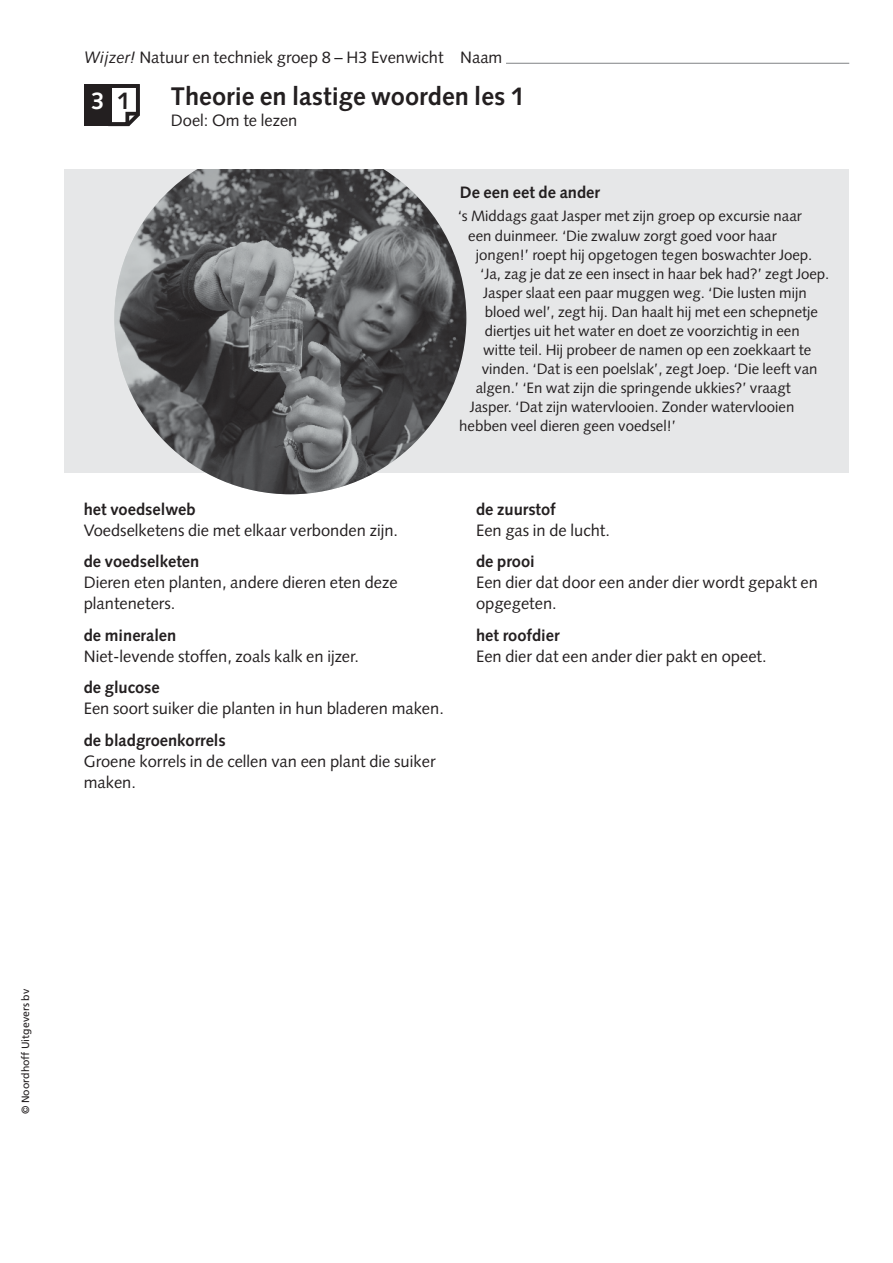
<style>
.page{position:relative;width:893px;height:1263px;background:#fff}
.page>*{position:absolute;margin:0;border:0;box-sizing:border-box;transform-origin:0 0}
.t1{font:700 25.5px "Syntax LT Std";color:#231f20}
.t2{font:700 24px "Syntax LT Std";color:#fff}
.t3{font:16.5px/21px "Syntax LT Std";color:#231f20}
.t4{font:700 16.5px "Syntax LT Std";color:#231f20}
.t5{font:15px "Syntax LT Std";color:#231f20}
.t6{font:10.5px "Frutiger LT Std";color:#231f20}
.s1{font-style:italic}
.s2{color:#231f20}
</style>
<div class="page">
<hr style="left:506px;top:63px;width:343px;height:1px;background:#808285">
<div style="left:65px;top:169px;width:784px;height:304px;background:#e6e7e8"></div>
<img style="left:114px;top:169px;width:352px;height:325px">
<div style="left:84px;top:84px;width:28px;height:42px;background:#231f20"></div>
<svg style="left:108px;top:84px;width:32px;height:43px"></svg>
<p class="t3" style="left:84px;top:48px;width:420px"><span class="s1">Wijzer!</span> Natuur en techniek groep 8 – H3 Evenwicht Naam</p>
<h1 class="t1" style="left:171px;top:85px;width:355px">Theorie en lastige woorden les 1</h1>
<p class="t3" style="left:171px;top:111px;width:128px">Doel: Om te lezen</p>
<h2 class="t2" style="left:91px;top:90px;width:41px">3 <span class="s2">1</span></h2>
<p class="t4" style="left:460px;top:185px;width:142px">De een eet de ander</p>
<p class="t5" style="left:458px;top:210px;width:346px">‘s Middags gaat Jasper met zijn groep op excursie naar</p>
<p class="t5" style="left:468px;top:229px;width:310px">een duinmeer. ‘Die zwaluw zorgt goed voor haar</p>
<p class="t5" style="left:476px;top:248px;width:338px">jongen!’ roept hij opgetogen tegen boswachter Joep.</p>
<p class="t5" style="left:480px;top:267px;width:351px">‘Ja, zag je dat ze een insect in haar bek had?’ zegt Joep.</p>
<p class="t5" style="left:483px;top:286px;width:325px">Jasper slaat een paar muggen weg. ‘Die lusten mijn</p>
<p class="t5" style="left:485px;top:305px;width:335px">bloed wel’, zegt hij. Dan haalt hij met een schepnetje</p>
<p class="t5" style="left:485px;top:324px;width:316px">diertjes uit het water en doet ze voorzichtig in een</p>
<p class="t5" style="left:483px;top:343px;width:330px">witte teil. Hij probeer de namen op een zoekkaart te</p>
<p class="t5" style="left:482px;top:362px;width:337px">vinden. ‘Dat is een poelslak’, zegt Joep. ‘Die leeft van</p>
<p class="t5" style="left:476px;top:381px;width:317px">algen.’ ‘En wat zijn die springende ukkies?’ vraagt</p>
<p class="t5" style="left:470px;top:400px;width:326px">Jasper. ‘Dat zijn watervlooien. Zonder watervlooien</p>
<p class="t5" style="left:459px;top:419px;width:218px">hebben veel dieren geen voedsel!’</p>
<p class="t4" style="left:84px;top:502px;width:113px">het voedselweb</p>
<p class="t3" style="left:84px;top:521px;width:316px">Voedselketens die met elkaar verbonden zijn.</p>
<p class="t4" style="left:84px;top:554px;width:117px">de voedselketen</p>
<p class="t3" style="left:84px;top:573px;width:315px">Dieren eten planten, andere dieren eten deze planteneters.</p>
<p class="t4" style="left:84px;top:628px;width:94px">de mineralen</p>
<p class="t3" style="left:84px;top:647px;width:277px">Niet-levende stoffen, zoals kalk en ijzer.</p>
<p class="t4" style="left:84px;top:680px;width:78px">de glucose</p>
<p class="t3" style="left:84px;top:699px;width:362px">Een soort suiker die planten in hun bladeren maken.</p>
<p class="t4" style="left:84px;top:733px;width:144px">de bladgroenkorrels</p>
<p class="t3" style="left:84px;top:752px;width:353px">Groene korrels in de cellen van een plant die suiker maken.</p>
<p class="t4" style="left:476px;top:502px;width:81px">de zuurstof</p>
<p class="t3" style="left:476px;top:521px;width:135px">Een gas in de lucht.</p>
<p class="t4" style="left:476px;top:554px;width:60px">de prooi</p>
<p class="t3" style="left:476px;top:573px;width:343px">Een dier dat door een ander dier wordt gepakt en opgegeten.</p>
<p class="t4" style="left:476px;top:628px;width:85px">het roofdier</p>
<p class="t3" style="left:476px;top:647px;width:292px">Een dier dat een ander dier pakt en opeet.</p>
<p class="t6" style="left:21px;top:1114px;width:126px;rotate:-90deg">© Noordhoff Uitgevers bv</p>
</div>
